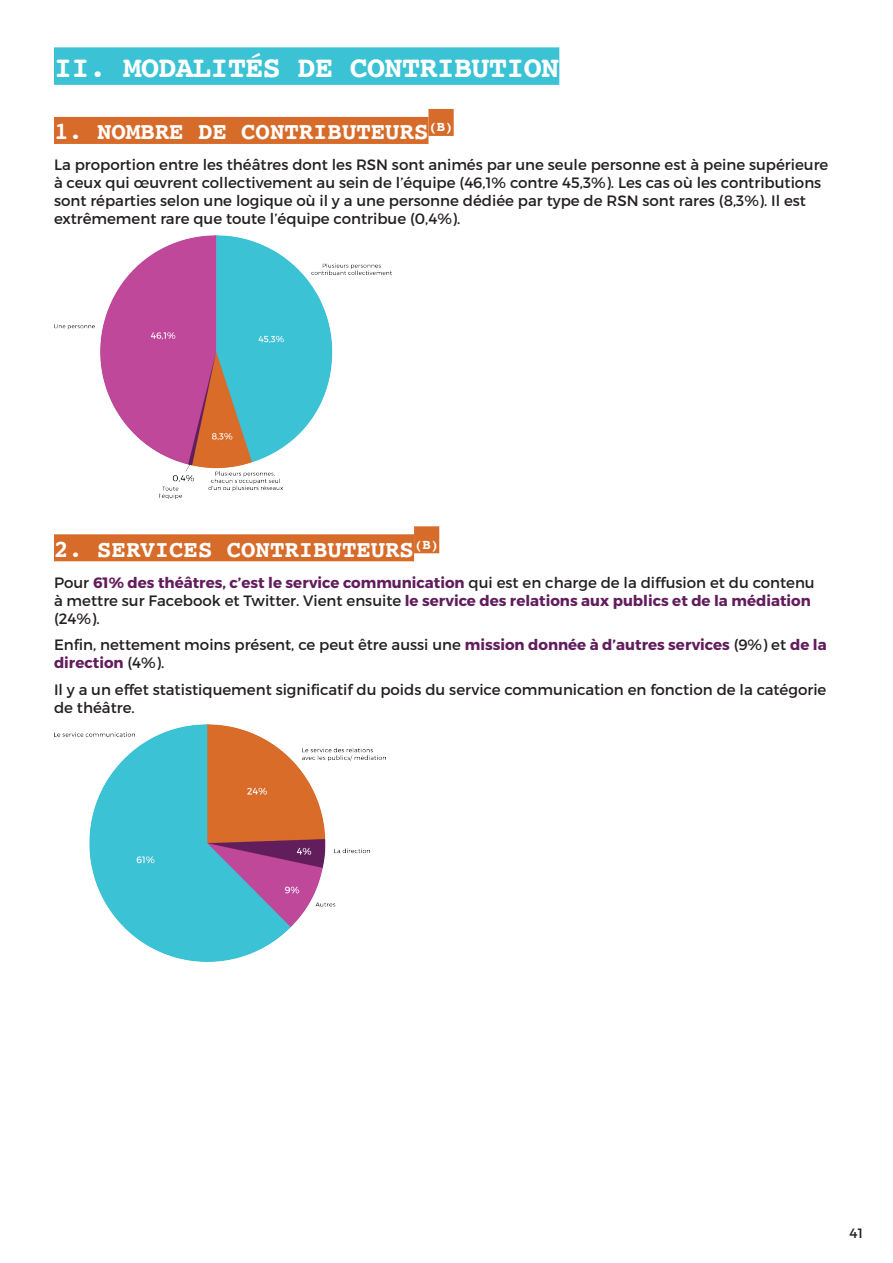
<style>
.page{position:relative;width:893px;height:1263px;background:#fff}
.page>*{position:absolute;margin:0;border:0;box-sizing:border-box;transform-origin:0 0}
.t1{font:700 30px "Courier";letter-spacing:-.02em;color:#fff}
.t2{font:700 24px "Courier";color:#fff}
.t3{font:15px/18px "Montserrat";color:#231f20}
.t4{font:13.5px "Montserrat";color:#231f20}
.s1{font-weight:700;color:#621d5c}
</style>
<div class="page">
<div style="left:54px;top:47px;width:505px;height:38px;background:#3bc2d5"></div>
<div style="left:54px;top:117px;width:374px;height:27px;background:#d76b2a"></div>
<div style="left:428px;top:109px;width:26px;height:27px;background:#d76b2a"></div>
<div style="left:54px;top:534px;width:360px;height:27px;background:#d76b2a"></div>
<div style="left:414px;top:526px;width:25px;height:27px;background:#d76b2a"></div>
<img style="left:54px;top:236px;width:337px;height:262px">
<img style="left:54px;top:725px;width:332px;height:236px">
<h1 class="t1" style="left:54px;top:43px;width:507px">II. MODALITÉS DE CONTRIBUTION</h1>
<h2 class="t2" style="left:54px;top:113px;width:401px">1. NOMBRE DE CONTRIBUTEURS<sup>(B)</sup></h2>
<p class="t3" style="left:54px;top:156px;width:776px">La proportion entre les théâtres dont les RSN sont animés par une seule personne est à peine supérieure à ceux qui œuvrent collectivement au sein de l’équipe (46,1% contre 45,3%). Les cas où les contributions sont réparties selon une logique où il y a une personne dédiée par type de RSN sont rares (8,3%). Il est extrêmement rare que toute l’équipe contribue (0,4%).</p>
<h2 class="t2" style="left:54px;top:530px;width:387px">2. SERVICES CONTRIBUTEURS<sup>(B)</sup></h2>
<p class="t3" style="left:54px;top:573px;width:762px">Pour <span class="s1">61% des théâtres, c’est le service communication</span> qui est en charge de la diffusion et du contenu à mettre sur Facebook et Twitter. Vient ensuite <span class="s1">le service des relations aux publics et de la médiation </span>(24%).</p>
<p class="t3" style="left:54px;top:636px;width:774px">Enfin, nettement moins présent, ce peut être aussi une <span class="s1">mission donnée à d’autres services</span> (9%) et <span class="s1">de la direction</span> (4%).</p>
<p class="t3" style="left:54px;top:680px;width:774px">Il y a un effet statistiquement significatif du poids du service communication en fonction de la catégorie de théâtre.</p>
<p class="t4" style="left:850px;top:1225px;width:15px">41</p>
</div>
